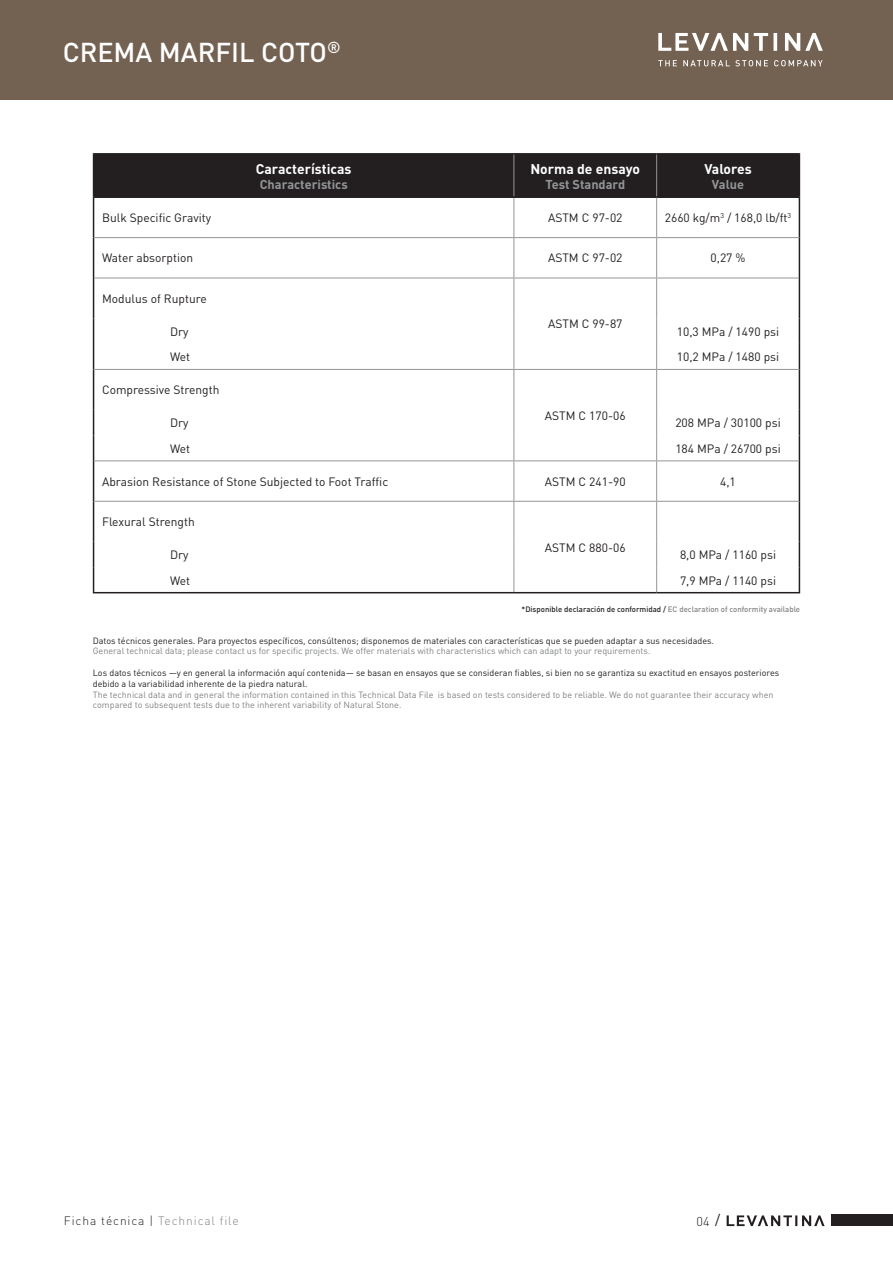
<style>
.page{position:relative;width:893px;height:1263px;background:#fff}
.page>*{position:absolute;margin:0;border:0;box-sizing:border-box;transform-origin:0 0}
.t1{font:500 27px "DIN";color:#fff}
.t2{font:700 13.95px "DIN";color:#fff}
.t3{font:700 12.75px "DIN";color:#939598}
.t4{font:300 12.75px "DIN";color:#231f20}
.t5{font:12px "DIN";color:#231f20}
.t6{font:300 12px "DIN";letter-spacing:.075em;color:#231f20}
.t7{font:9px/10.8px "DIN";color:#808285}
.t8{font:9px/10.8px "DIN";color:#231f20}
.t9{font:500 7.8px "DIN";color:#231f20}
.s1{color:#808285}
.s2{font-weight:400;font-size:14.25px}
</style>
<div class="page">
<div style="left:0;top:0;width:893px;height:100px;background:#736152"></div>
<svg style="left:658px;top:33px;width:165px;height:33px"></svg>
<div style="left:831px;top:1215px;width:62px;height:11px;background:#231f20"></div>
<svg style="left:727px;top:1215px;width:98px;height:11px"></svg>
<div style="left:94px;top:155px;width:705px;height:41px;background:#231f20"></div>
<hr style="left:93px;top:198px;width:1px;height:40px;background:#231f20">
<hr style="left:799px;top:198px;width:1px;height:40px;background:#231f20">
<hr style="left:93px;top:238px;width:1px;height:40px;background:#231f20">
<hr style="left:799px;top:238px;width:1px;height:40px;background:#231f20">
<hr style="left:93px;top:278px;width:1px;height:40px;background:#231f20">
<hr style="left:799px;top:278px;width:1px;height:40px;background:#231f20">
<svg style="left:93px;top:318px;width:1px;height:51px"></svg>
<svg style="left:799px;top:318px;width:1px;height:51px"></svg>
<hr style="left:93px;top:369px;width:1px;height:41px;background:#231f20">
<hr style="left:799px;top:369px;width:1px;height:41px;background:#231f20">
<svg style="left:93px;top:410px;width:1px;height:51px"></svg>
<svg style="left:799px;top:410px;width:1px;height:51px"></svg>
<hr style="left:93px;top:461px;width:1px;height:40px;background:#231f20">
<hr style="left:799px;top:461px;width:1px;height:40px;background:#231f20">
<hr style="left:93px;top:501px;width:1px;height:41px;background:#231f20">
<hr style="left:799px;top:501px;width:1px;height:41px;background:#231f20">
<svg style="left:93px;top:542px;width:1px;height:50px"></svg>
<svg style="left:799px;top:542px;width:1px;height:50px"></svg>
<hr style="left:513px;top:198px;width:1px;height:39px;background:#939598">
<hr style="left:656px;top:198px;width:1px;height:39px;background:#939598">
<hr style="left:94px;top:237px;width:420px;height:1px;background:#939598">
<hr style="left:514px;top:237px;width:143px;height:1px;background:#939598">
<hr style="left:513px;top:238px;width:1px;height:40px;background:#939598">
<hr style="left:657px;top:237px;width:142px;height:1px;background:#939598">
<hr style="left:656px;top:238px;width:1px;height:40px;background:#939598">
<hr style="left:94px;top:278px;width:420px;height:1px;background:#939598">
<hr style="left:514px;top:278px;width:143px;height:1px;background:#939598">
<hr style="left:513px;top:278px;width:1px;height:40px;background:#939598">
<hr style="left:657px;top:278px;width:142px;height:1px;background:#939598">
<hr style="left:656px;top:278px;width:1px;height:40px;background:#939598">
<svg style="left:513px;top:318px;width:1px;height:51px"></svg>
<svg style="left:513px;top:410px;width:1px;height:50px"></svg>
<svg style="left:513px;top:542px;width:1px;height:50px"></svg>
<svg style="left:656px;top:318px;width:1px;height:51px"></svg>
<hr style="left:94px;top:369px;width:420px;height:1px;background:#939598">
<hr style="left:94px;top:460px;width:420px;height:1px;background:#939598">
<hr style="left:94px;top:501px;width:420px;height:1px;background:#939598">
<hr style="left:514px;top:369px;width:143px;height:1px;background:#939598">
<hr style="left:513px;top:370px;width:1px;height:40px;background:#939598">
<hr style="left:514px;top:501px;width:143px;height:1px;background:#939598">
<hr style="left:513px;top:502px;width:1px;height:40px;background:#939598">
<hr style="left:657px;top:369px;width:142px;height:1px;background:#939598">
<hr style="left:656px;top:370px;width:1px;height:40px;background:#939598">
<hr style="left:657px;top:501px;width:142px;height:1px;background:#939598">
<hr style="left:656px;top:502px;width:1px;height:40px;background:#939598">
<svg style="left:656px;top:410px;width:1px;height:50px"></svg>
<svg style="left:656px;top:542px;width:1px;height:50px"></svg>
<hr style="left:514px;top:460px;width:143px;height:1px;background:#939598">
<hr style="left:513px;top:461px;width:1px;height:40px;background:#939598">
<hr style="left:657px;top:460px;width:142px;height:1px;background:#939598">
<hr style="left:656px;top:461px;width:1px;height:40px;background:#939598">
<hr style="left:93px;top:153px;width:421px;height:2px;background:#231f20">
<hr style="left:93px;top:155px;width:1px;height:41px;background:#231f20">
<hr style="left:657px;top:153px;width:143px;height:2px;background:#231f20">
<hr style="left:799px;top:155px;width:1px;height:41px;background:#231f20">
<hr style="left:514px;top:153px;width:143px;height:2px;background:#231f20">
<hr style="left:513px;top:155px;width:1px;height:41px;background:#939598">
<hr style="left:656px;top:155px;width:1px;height:41px;background:#939598">
<hr style="left:93px;top:592px;width:421px;height:1px;background:#231f20">
<hr style="left:657px;top:592px;width:143px;height:1px;background:#231f20">
<hr style="left:514px;top:592px;width:143px;height:1px;background:#231f20">
<hr style="left:93px;top:196px;width:421px;height:2px;background:#231f20">
<hr style="left:514px;top:196px;width:143px;height:2px;background:#231f20">
<hr style="left:657px;top:196px;width:143px;height:2px;background:#231f20">
<h1 class="t1" style="left:63px;top:34px;width:279px">CREMA MARFIL COTO<sup>®</sup></h1>
<h2 class="t2" style="left:256px;top:159px;width:97px">Características</h2>
<h3 class="t3" style="left:260px;top:176px;width:90px">Characteristics</h3>
<h2 class="t2" style="left:530px;top:159px;width:111px">Norma de ensayo</h2>
<h3 class="t3" style="left:545px;top:176px;width:81px">Test Standard</h3>
<h2 class="t2" style="left:704px;top:159px;width:49px">Valores</h2>
<h3 class="t3" style="left:712px;top:176px;width:34px">Value</h3>
<h3 class="t5" style="left:102px;top:211px;width:111px">Bulk Specific Gravity</h3>
<h3 class="t5" style="left:548px;top:211px;width:76px">ASTM C 97-02</h3>
<h3 class="t5" style="left:665px;top:211px;width:128px">2660 kg/m<sup>3</sup> / 168,0 lb/ft<sup>3</sup></h3>
<h3 class="t5" style="left:102px;top:251px;width:93px">Water absorption</h3>
<h3 class="t5" style="left:548px;top:251px;width:76px">ASTM C 97-02</h3>
<h3 class="t5" style="left:711px;top:251px;width:36px">0,27 %</h3>
<h3 class="t5" style="left:102px;top:292px;width:106px">Modulus of Rupture</h3>
<h3 class="t5" style="left:548px;top:317px;width:76px">ASTM C 99-87</h3>
<h3 class="t5" style="left:170px;top:325px;width:20px">Dry</h3>
<h3 class="t5" style="left:677px;top:325px;width:104px">10,3 MPa / 1490 psi</h3>
<h3 class="t5" style="left:170px;top:350px;width:22px">Wet</h3>
<h3 class="t5" style="left:677px;top:350px;width:104px">10,2 MPa / 1480 psi</h3>
<h3 class="t5" style="left:102px;top:383px;width:119px">Compressive Strength</h3>
<h3 class="t5" style="left:545px;top:409px;width:82px">ASTM C 170-06</h3>
<h3 class="t5" style="left:170px;top:416px;width:20px">Dry</h3>
<h3 class="t5" style="left:675px;top:416px;width:107px">208 MPa / 30100 psi</h3>
<h3 class="t5" style="left:170px;top:442px;width:22px">Wet</h3>
<h3 class="t5" style="left:675px;top:442px;width:107px">184 MPa / 26700 psi</h3>
<h3 class="t5" style="left:102px;top:474px;width:288px">Abrasion Resistance of Stone Subjected to Foot Traffic</h3>
<h3 class="t5" style="left:545px;top:474px;width:82px">ASTM C 241-90</h3>
<h3 class="t5" style="left:720px;top:474px;width:17px">4,1</h3>
<h3 class="t5" style="left:102px;top:515px;width:94px">Flexural Strength</h3>
<h3 class="t5" style="left:545px;top:540px;width:82px">ASTM C 880-06</h3>
<h3 class="t5" style="left:170px;top:548px;width:20px">Dry</h3>
<h3 class="t5" style="left:680px;top:548px;width:98px">8,0 MPa / 1160 psi</h3>
<h3 class="t5" style="left:170px;top:573px;width:22px">Wet</h3>
<h3 class="t5" style="left:680px;top:573px;width:98px">7,9 MPa / 1140 psi</h3>
<p class="t9" style="left:522px;top:604px;width:280px">*Disponible declaración de conformidad / <span class="s1">EC declaration of conformity available</span></p>
<p class="t8" style="left:93px;top:635px;width:623px">Datos técnicos generales. Para proyectos específicos, consúltenos; disponemos de materiales con características que se pueden adaptar a sus necesidades.</p>
<p class="t7" style="left:93px;top:646px;width:559px">General technical data; please contact us for specific projects. We offer materials with characteristics which can adapt to your requirements.</p>
<p class="t8" style="left:93px;top:667px;width:688px">Los datos técnicos —y en general la información aquí contenida— se basan en ensayos que se consideran fiables, si bien no se garantiza su exactitud en ensayos posteriores debido a la variabilidad inherente de la piedra natural.</p>
<p class="t7" style="left:93px;top:689px;width:682px">The technical data and in general the information contained in this Technical Data File is based on tests considered to be reliable. We do not guarantee their accuracy when compared to subsequent tests due to the inherent variability of Natural Stone.</p>
<h3 class="t6" style="left:64px;top:1213px;width:176px">Ficha técnica | <span class="s1">Technical file</span></h3>
<h3 class="t4" style="left:696px;top:1213px;width:25px">04 <span class="s2">/</span></h3>
</div>
